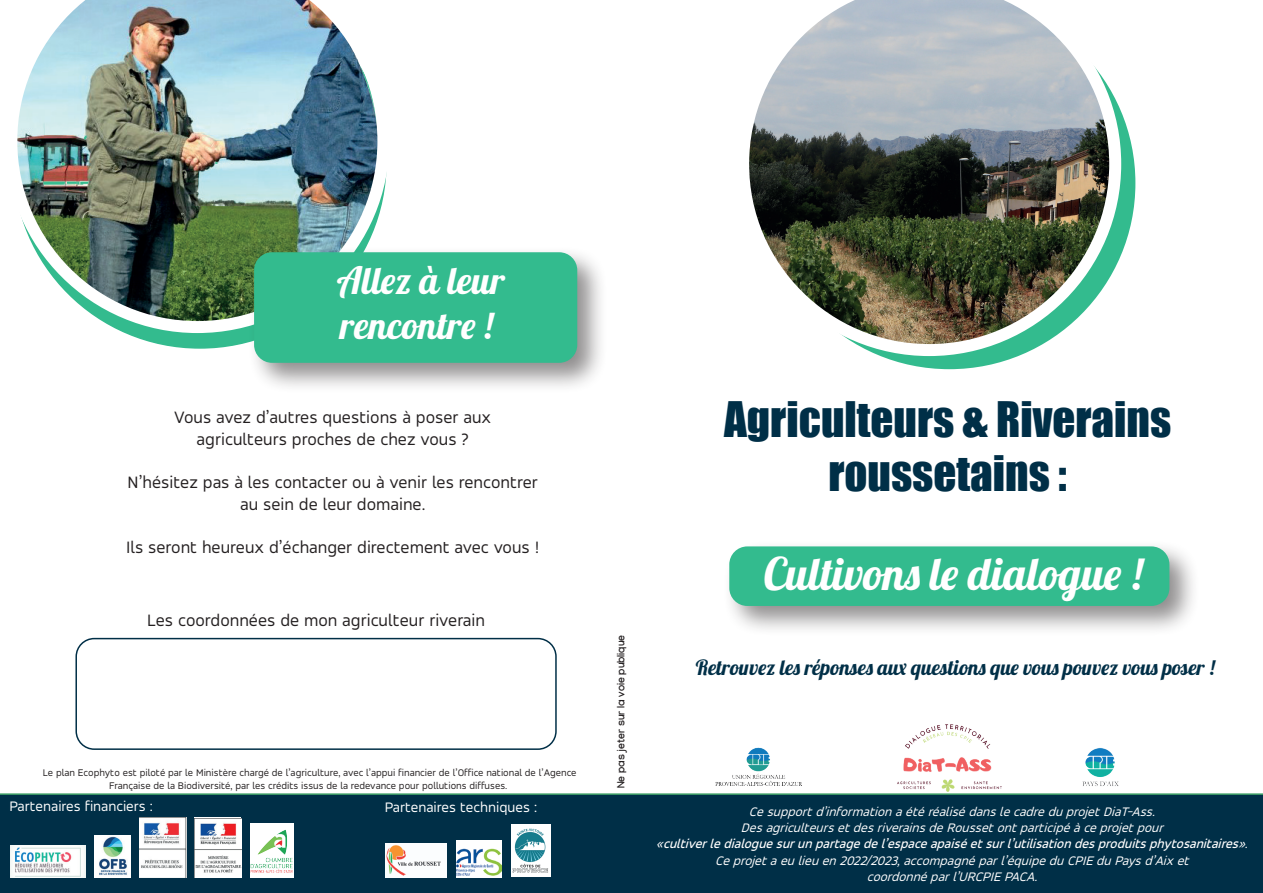
<style>
.page{position:relative;width:1263px;height:893px;background:#fff}
.page>*{position:absolute;margin:0;border:0;box-sizing:border-box;transform-origin:0 0}
.t1{font:45px/54px "Impact";color:#002f47;text-align:center}
.t2{font:45px "Lobster 1.4";color:#fff}
.t3{font:37.5px/45px "Lobster 1.4";color:#fff}
.t4{font:21px "Lobster 1.4";color:#002f47}
.t5{font:18px/21.6px "Accord";color:#231f20;text-align:center}
.t6{font:15px "Accord";color:#fff}
.t7{font:italic 13.5px/16.2px "Accord";color:#fff;text-align:center}
.t8{font:10.5px/12.6px "Accord";color:#231f20;text-align:center}
.t9{font:700 10.5px "Manjari";color:#231f20}
.s1{font-weight:500}
</style>
<div class="page">
<svg style="left:125px;top:333px;width:122px;height:16px"></svg>
<img style="left:17px;top:0;width:370px;height:333px">
<svg style="left:880px;top:111px;width:255px;height:258px"></svg>
<div style="left:247px;top:246px;width:361px;height:148px;background:#231f20;opacity:.5"></div>
<div style="left:254px;top:252px;width:323px;height:111px;background:#33bb8e;border-radius:18px"></div>
<div style="left:75px;top:638px;width:482px;height:112px;border:2px solid #002f47;border-radius:18px"></div>
<img style="left:749px;top:0;width:372px;height:356px">
<div style="left:0;top:793px;width:1263px;height:100px;background:#002f47"></div>
<img style="left:95px;top:836px;width:35px;height:41px">
<img style="left:385px;top:844px;width:61px;height:34px">
<div style="left:250px;top:823px;width:44px;height:55px;background:#fff"></div>
<img style="left:250px;top:830px;width:43px;height:43px">
<img style="left:195px;top:818px;width:46px;height:60px">
<img style="left:139px;top:818px;width:47px;height:60px">
<img style="left:456px;top:840px;width:45px;height:38px">
<img style="left:1082px;top:748px;width:37px;height:38px">
<img style="left:715px;top:748px;width:86px;height:38px">
<img style="left:897px;top:724px;width:105px;height:68px">
<img style="left:11px;top:845px;width:74px;height:32px">
<img style="left:511px;top:824px;width:40px;height:53px">
<div style="left:723px;top:540px;width:477px;height:96px;background:#231f20;opacity:.5"></div>
<div style="left:729px;top:546px;width:440px;height:60px;background:#33bb8e;border-radius:18px"></div>
<h2 class="t3" style="left:337px;top:258px;width:170px">Allez à leur rencontre !</h2>
<h3 class="t5" style="left:174px;top:406px;width:318px">Vous avez d’autres questions à poser aux agriculteurs proches de chez vous ?</h3>
<h3 class="t5" style="left:128px;top:471px;width:412px">N’hésitez pas à les contacter ou à venir les rencontrer au sein de leur domaine.</h3>
<h3 class="t5" style="left:126px;top:536px;width:415px">Ils seront heureux d’échanger directement avec vous !</h3>
<h3 class="t5" style="left:147px;top:609px;width:339px">Les coordonnées de mon agriculteur riverain</h3>
<p class="t8" style="left:43px;top:766px;width:535px">Le plan Ecophyto est piloté par le Ministère chargé de l’agriculture, avec l’appui financier de l’Office national de l’Agence<br>Française de la Biodiversité, par les crédits issus de la redevance pour pollutions diffuses.</p>
<p class="t9" style="left:615px;top:788px;width:155px;rotate:-90deg">Ne pas jeter sur la voie publique</p>
<h1 class="t1" style="left:724px;top:392px;width:449px">Agriculteurs &amp; Riverains roussetains :</h1>
<h1 class="t2" style="left:764px;top:545px;width:380px">Cultivons le dialogue !</h1>
<h3 class="t4" style="left:696px;top:654px;width:520px">Retrouvez les réponses aux questions que vous pouvez vous poser !</h3>
<p class="t6" style="left:10px;top:797px;width:145px">Partenaires financiers :</p>
<p class="t6" style="left:385px;top:798px;width:154px">Partenaires techniques :</p>
<p class="t7" style="left:656px;top:803px;width:597px">Cesupportd’informationaétéréalisédanslecadreduprojetDiaT-Ass.<br>DesagriculteursetdesriverainsdeRoussetontparticipéàceprojetpour <span class="s1">«cultiverledialoguesurunpartagedel’espaceapaiséetsurl’utilisationdesproduitsphytosanitaires»</span>.<br>Ceprojetaeulieuen2022/2023,accompagnéparl’équipeduCPIEduPaysd’Aixet coordonnéparl’URCPIEPACA.</p>
</div>
